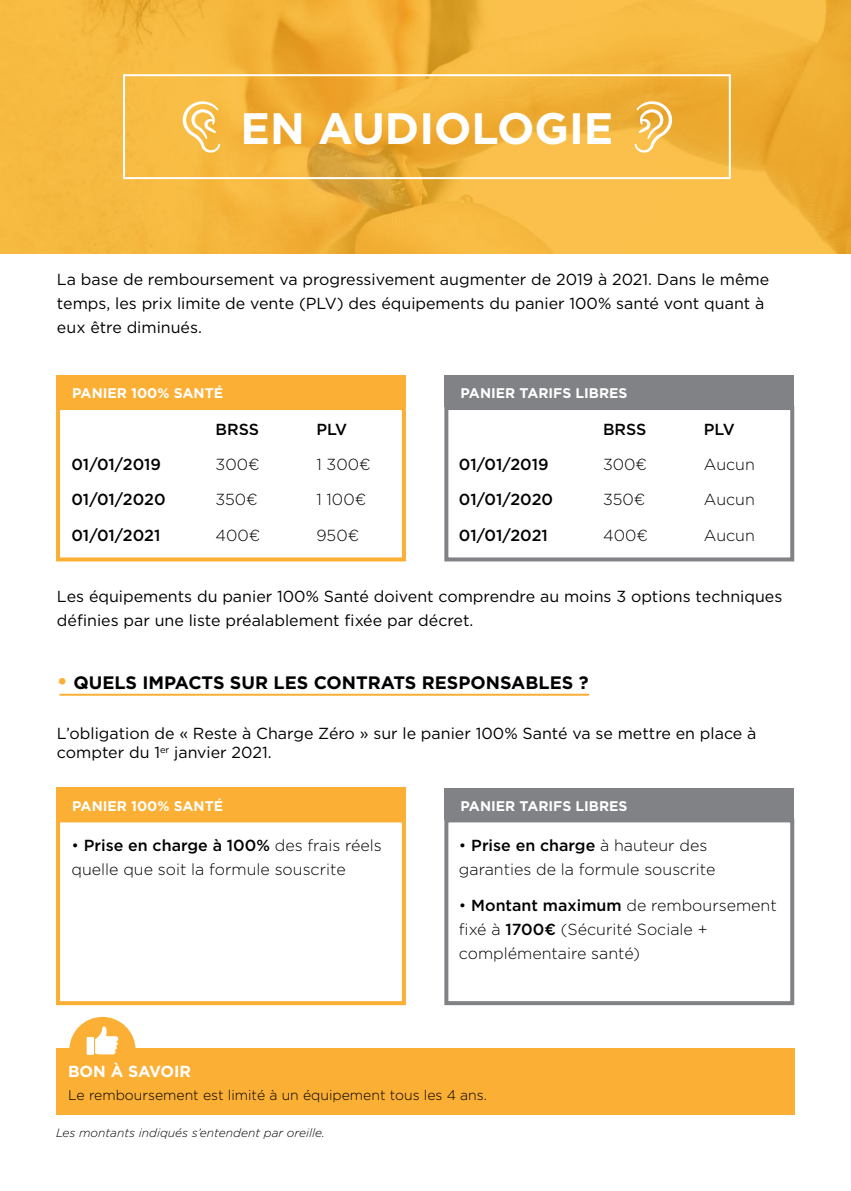
<style>
.page{position:relative;width:851px;height:1191px;background:#fff}
.page>*{position:absolute;margin:0;border:0;box-sizing:border-box;transform-origin:0 0}
.t1{font:700 44px "Gotham";color:#fff}
.t2{font:700 18px "Gotham";color:#000}
.t3{font:16px/24px "Gotham";color:#000}
.t4{font:300 16px/24px "Gotham";color:#000}
.t5{font:500 16px "Gotham";letter-spacing:-.005em;color:#000}
.t6{font:700 16px "Gotham";color:#fff}
.t7{font:700 14px "Gotham";color:#fff}
.t8{font:300 14px "Gotham";color:#000}
.t9{font:italic 300 12px "Gotham";color:#000}
.s1{font-size:22px;color:#fbaf34}
.s2{font-weight:500}
</style>
<div class="page">
<img style="left:0;top:0;width:850px;height:253px">
<div style="left:123px;top:74px;width:607px;height:105px;border:2px solid #fff"></div>
<svg style="left:634px;top:101px;width:38px;height:52px"></svg>
<svg style="left:182px;top:101px;width:38px;height:52px"></svg>
<div style="left:56px;top:406px;width:350px;height:155px;border:4px solid #fbaf34"></div>
<div style="left:56px;top:818px;width:350px;height:187px;border:4px solid #fbaf34"></div>
<div style="left:444px;top:406px;width:350px;height:155px;border:4px solid #808285"></div>
<div style="left:444px;top:818px;width:350px;height:187px;border:4px solid #808285"></div>
<div style="left:444px;top:375px;width:350px;height:32px;background:#808285"></div>
<div style="left:444px;top:788px;width:350px;height:31px;background:#808285"></div>
<div style="left:56px;top:375px;width:350px;height:31px;background:#fbaf34"></div>
<div style="left:56px;top:788px;width:350px;height:31px;background:#fbaf34"></div>
<hr style="left:60px;top:693px;width:529px;height:2px;background:#fbaf34">
<div style="left:56px;top:1048px;width:738px;height:66px;background:#fbaf34"></div>
<div style="left:69px;top:1017px;width:67px;height:66px;background:#fbaf34;border-radius:50%"></div>
<svg style="left:87px;top:1026px;width:31px;height:28px"></svg>
<h1 class="t1" style="left:240px;top:99px;width:374px">EN AUDIOLOGIE</h1>
<p class="t3" style="left:57px;top:267px;width:713px">La base de remboursement va progressivement augmenter de 2019 à 2021. Dans le même temps, les prix limite de vente (PLV) des équipements du panier 100% santé vont quant à eux être diminués.</p>
<p class="t7" style="left:72px;top:384px;width:29px">PANIER</p>
<p class="t7" style="left:131px;top:384px;width:93px">100% SANTÉ</p>
<p class="t7" style="left:460px;top:384px;width:29px">PANIER</p>
<p class="t7" style="left:519px;top:384px;width:28px">TARIFS</p>
<p class="t7" style="left:575px;top:384px;width:34px">LIBRES</p>
<p class="t5" style="left:215px;top:418px;width:45px">BRSS</p>
<p class="t5" style="left:316px;top:418px;width:32px">PLV</p>
<p class="t5" style="left:603px;top:418px;width:45px">BRSS</p>
<p class="t5" style="left:703px;top:418px;width:32px">PLV</p>
<p class="t5" style="left:71px;top:454px;width:91px">01/01/2019</p>
<p class="t4" style="left:215px;top:452px;width:45px">300€</p>
<p class="t4" style="left:316px;top:452px;width:56px">1 300€</p>
<p class="t5" style="left:71px;top:489px;width:96px">01/01/2020</p>
<p class="t4" style="left:215px;top:487px;width:44px">350€</p>
<p class="t4" style="left:316px;top:487px;width:51px">1 100€</p>
<p class="t5" style="left:71px;top:524px;width:90px">01/01/2021</p>
<p class="t4" style="left:215px;top:523px;width:46px">400€</p>
<p class="t4" style="left:316px;top:523px;width:44px">950€</p>
<p class="t5" style="left:459px;top:454px;width:91px">01/01/2019</p>
<p class="t4" style="left:603px;top:452px;width:45px">300€</p>
<p class="t4" style="left:703px;top:452px;width:52px">Aucun</p>
<p class="t5" style="left:459px;top:489px;width:96px">01/01/2020</p>
<p class="t4" style="left:603px;top:487px;width:44px">350€</p>
<p class="t4" style="left:703px;top:487px;width:52px">Aucun</p>
<p class="t5" style="left:459px;top:524px;width:90px">01/01/2021</p>
<p class="t4" style="left:603px;top:523px;width:46px">400€</p>
<p class="t4" style="left:703px;top:523px;width:52px">Aucun</p>
<p class="t3" style="left:57px;top:584px;width:726px">Les équipements du panier 100% Santé doivent comprendre au moins 3 options techniques définies par une liste préalablement fixée par décret.</p>
<p class="t2" style="left:57px;top:671px;width:533px"><span class="s1">•</span> QUELS IMPACTS SUR LES CONTRATS RESPONSABLES ?</p>
<p class="t3" style="left:57px;top:723px;width:700px;line-height:19.2px">L’obligation de « Reste à Charge Zéro » sur le panier 100% Santé va se mettre en place à compter du 1<sup>er</sup> janvier 2021.</p>
<p class="t7" style="left:72px;top:796px;width:29px">PANIER</p>
<p class="t7" style="left:131px;top:796px;width:93px">100% SANTÉ</p>
<p class="t7" style="left:460px;top:796px;width:29px">PANIER</p>
<p class="t7" style="left:519px;top:796px;width:28px">TARIFS</p>
<p class="t7" style="left:575px;top:796px;width:34px">LIBRES</p>
<p class="t4" style="left:71px;top:833px;width:312px">• <span class="s2">Prise en charge à 100%</span> des frais réels quelle que soit la formule souscrite</p>
<p class="t4" style="left:459px;top:833px;width:258px">• <span class="s2">Prise en charge</span> à hauteur des garanties de la formule souscrite</p>
<p class="t4" style="left:459px;top:892px;width:319px">• <span class="s2">Montant maximum</span> de remboursement fixé à <span class="s2">1700€</span> (Sécurité Sociale + complémentaire santé)</p>
<p class="t6" style="left:68px;top:1061px;width:104px">BON À SAVOIR</p>
<p class="t8" style="left:68px;top:1086px;width:420px">Le remboursement est limité à un équipement tous les 4 ans.</p>
<p class="t9" style="left:56px;top:1125px;width:270px">Les montants indiqués s’entendent par oreille.</p>
</div>
